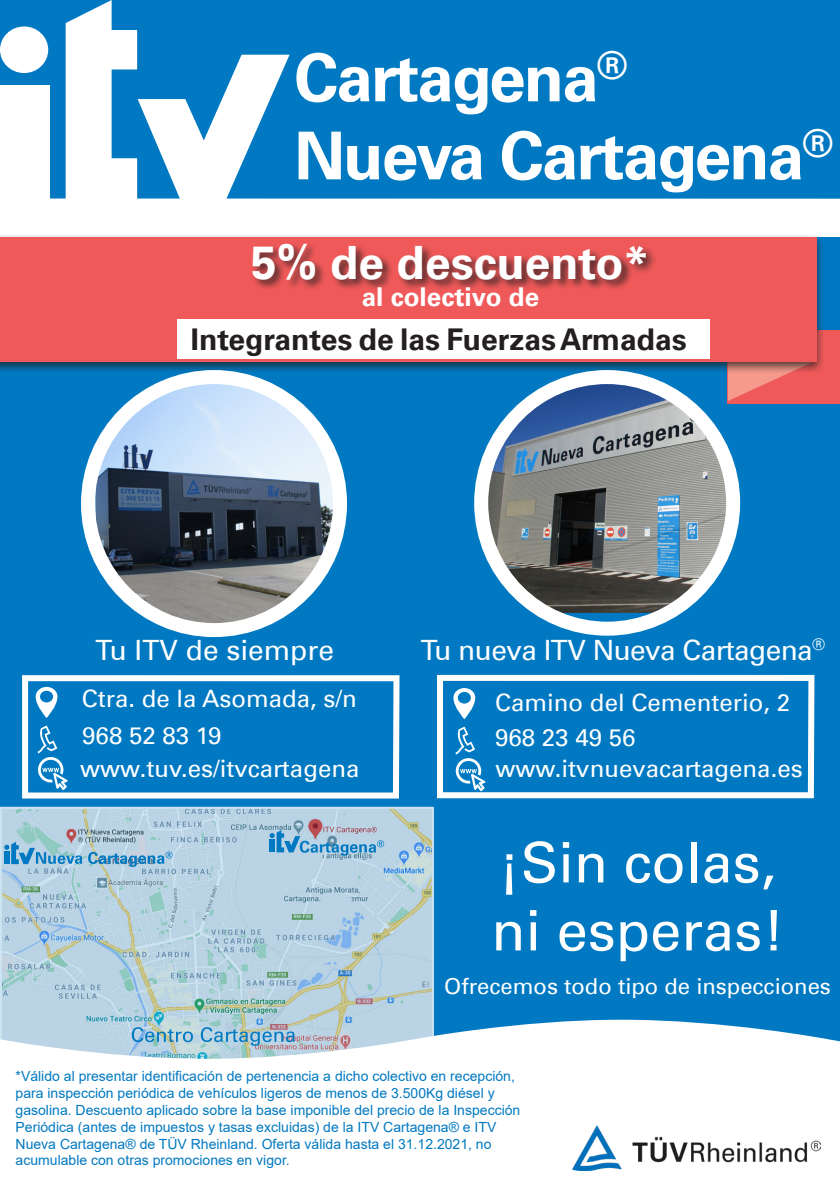
<style>
.page{position:relative;width:840px;height:1191px;background:#fff}
.page>*{position:absolute;margin:0;border:0;box-sizing:border-box;transform-origin:0 0}
.t1{font:700 66px "Univers Com 65";letter-spacing:-.03em;color:#fff}
.t2{font:56px "Univers Com 55 Roman";color:#fff}
.t3{font:700 46px "Univers Com 65";color:#fff}
.t4{font:700 30px "Univers Com 65";color:#231f20}
.t5{font:28px "Univers Com 55 Roman";letter-spacing:-.02em;color:#fff}
.t6{font:28px "Univers Com 55 Roman";color:#fff}
.t7{font:700 26px "Univers Com 65";color:#fff}
.t8{font:24px "Univers Com 55 Roman";color:#fff}
.t9{font:22px "Univers Com 55 Roman";color:#fff}
.t10{font:14px/16.8px "Arial";color:#0079c2}
</style>
<div class="page">
<div style="left:0;top:237px;width:839px;height:954px;background:#0079c2"></div>
<div style="left:0;top:0;width:839px;height:231px;background:#0079c2"></div>
<div style="left:0;top:198px;width:839px;height:38px;background:#fff"></div>
<div style="left:0;top:26px;width:48px;height:47px;background:#fff;border-radius:50%"></div>
<div style="left:0;top:85px;width:50px;height:118px;background:#fff"></div>
<svg style="left:66px;top:0;width:223px;height:199px"></svg>
<img style="left:3px;top:809px;width:427px;height:210px">
<div style="left:0;top:806px;width:433px;height:270px;border:2px solid #fff"></div>
<div style="left:727px;top:330px;width:112px;height:74px;background:#f05959"></div>
<svg style="left:728px;top:374px;width:58px;height:25px"></svg>
<div style="left:0;top:234px;width:824px;height:140px;background:#231f20;opacity:.75"></div>
<div style="left:0;top:237px;width:816px;height:124px;background:#f05959"></div>
<div style="left:251px;top:242px;width:406px;height:49px;background:#231f20;opacity:.75"></div>
<div style="left:177px;top:319px;width:532px;height:40px;background:#fff"></div>
<svg style="left:0;top:1019px;width:839px;height:172px;background:#f2f7fa"></svg>
<img style="left:572px;top:1125px;width:248px;height:45px">
<div style="left:437px;top:675px;width:377px;height:123px;border:6px solid #fff"></div>
<svg style="left:453px;top:688px;width:22px;height:31px"></svg>
<svg style="left:455px;top:726px;width:30px;height:65px"></svg>
<img style="left:88px;top:377px;width:252px;height:253px">
<div style="left:81px;top:370px;width:266px;height:267px;border:14px solid #fff;border-radius:50%"></div>
<img style="left:484px;top:377px;width:248px;height:236px">
<div style="left:474px;top:370px;width:265px;height:265px;border:14px solid #fff;border-radius:50%"></div>
<svg style="left:4px;top:842px;width:168px;height:25px"></svg>
<svg style="left:269px;top:830px;width:115px;height:25px"></svg>
<svg style="left:132px;top:1027px;width:162px;height:18px;background:#8fbbd1"></svg>
<div style="left:22px;top:675px;width:377px;height:123px;border:6px solid #fff"></div>
<svg style="left:36px;top:687px;width:21px;height:31px"></svg>
<svg style="left:37px;top:725px;width:30px;height:65px"></svg>
<p class="t1" style="left:294px;top:39px;width:335px">Cartagena<sup>®</sup></p>
<p class="t1" style="left:294px;top:117px;width:540px">Nueva Cartagena<sup>®</sup></p>
<p class="t3" style="left:251px;top:235px;width:399px">5% de descuento*</p>
<p class="t7" style="left:361px;top:282px;width:179px">al colectivo de</p>
<p class="t4" style="left:190px;top:321px;width:497px">Integrantes de las Fuerzas Armadas</p>
<p class="t6" style="left:95px;top:633px;width:240px">Tu ITV de siempre</p>
<p class="t5" style="left:420px;top:633px;width:406px">Tu nueva ITV Nueva Cartagena<sup>®</sup></p>
<p class="t8" style="left:82px;top:684px;width:276px">Ctra. de la Asomada, s/n</p>
<p class="t8" style="left:495px;top:687px;width:296px">Camino del Cementerio, 2</p>
<p class="t8" style="left:82px;top:720px;width:140px">968 52 83 19</p>
<p class="t8" style="left:495px;top:723px;width:142px">968 23 49 56</p>
<p class="t8" style="left:80px;top:754px;width:280px">www.tuv.es/itvcartagena</p>
<p class="t8" style="left:495px;top:754px;width:308px">www.itvnuevacartagena.es</p>
<p class="t2" style="left:498px;top:828px;width:278px">¡Sin colas,</p>
<p class="t2" style="left:491px;top:896px;width:294px">ni esperas!</p>
<p class="t9" style="left:444px;top:973px;width:388px">Ofrecemos todo tipo de inspecciones</p>
<p class="t10" style="left:16px;top:1068px;width:506px">*Válido al presentar identificación de pertenencia a dicho colectivo en recepción, para inspección periódica de vehículos ligeros de menos de 3.500Kg diésel y gasolina. Descuento aplicado sobre la base imponible del precio de la Inspección Periódica (antes de impuestos y tasas excluidas) de la ITV Cartagena® e ITV Nueva Cartagena® de TÜV Rheinland. Oferta válida hasta el 31.12.2021, no acumulable con otras promociones en vigor.</p>
</div>
